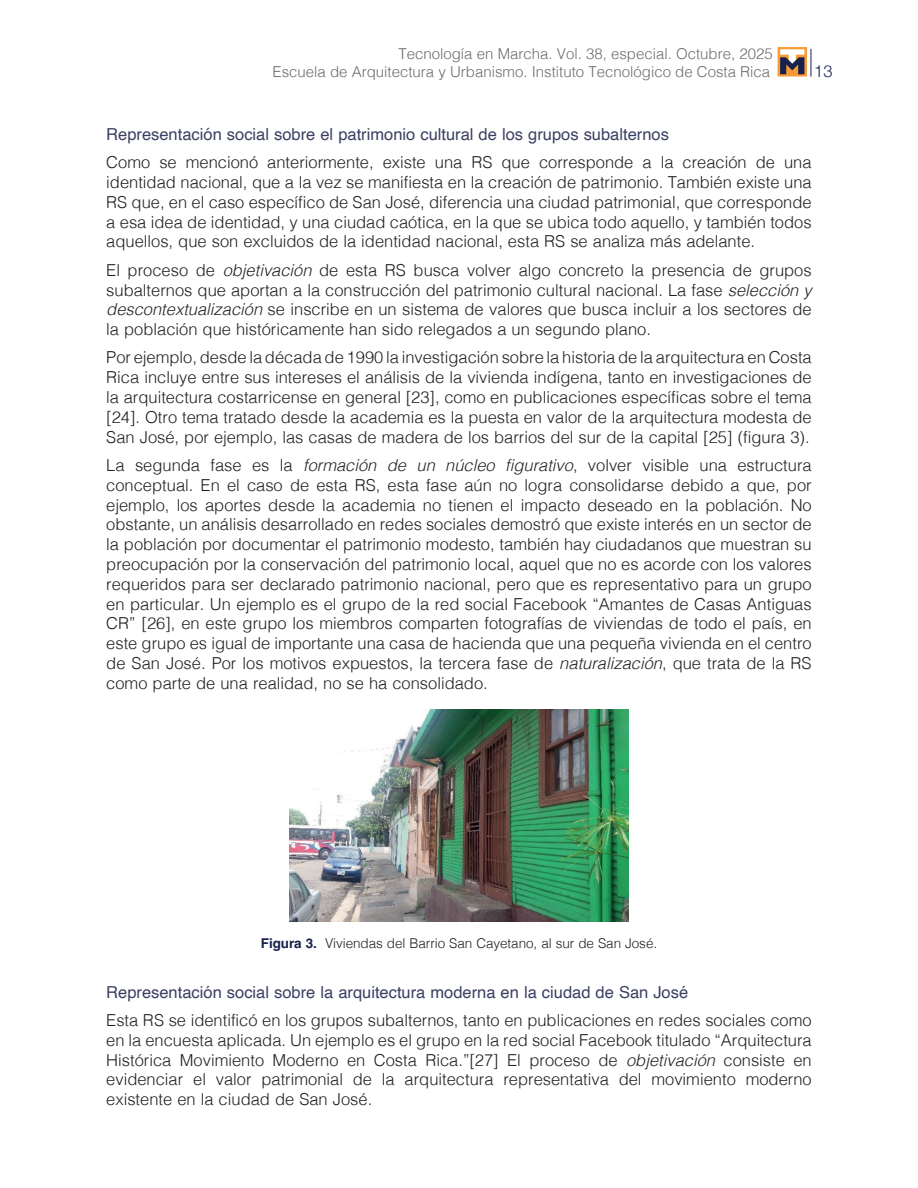
<style>
.page{position:relative;width:918px;height:1188px;background:#fff}
.page>*{position:absolute;margin:0;border:0;box-sizing:border-box;transform-origin:0 0}
.t1{font:300 16.5px/19.8px "Helvetica";color:#231f20;text-align:justify}
.t2{font:16.5px "Helvetica";color:#3b3f62}
.t3{font:300 16.5px "Helvetica Neue";color:#17214b}
.t4{font:300 15px/18px "Helvetica";color:#6c6d70;text-align:right}
.t5{font:300 13.5px "Helvetica";letter-spacing:-.005em;color:#231f20}
.s1{font-style:italic}
.s2{font-weight:700;color:#17214b}
</style>
<div class="page">
<svg style="left:811px;top:49px;width:1px;height:28px"></svg>
<svg style="left:778px;top:47px;width:29px;height:30px"></svg>
<svg style="left:780px;top:49px;width:24px;height:25px"></svg>
<img style="left:289px;top:709px;width:340px;height:213px">
<p class="t4" style="left:273px;top:43px;width:502px">Tecnología en Marcha. Vol. 38, especial. Octubre, 2025<br>Escuela de Arquitectura y Urbanismo. Instituto Tecnológico de Costa Rica</p>
<p class="t3" style="left:814px;top:57px;width:20px">13</p>
<p class="t2" style="left:106px;top:121px;width:564px">Representación social sobre el patrimonio cultural de los grupos subalternos</p>
<p class="t1" style="left:106px;top:151px;width:707px">Como se mencionó anteriormente, existe una RS que corresponde a la creación de una identidad nacional, que a la vez se manifiesta en la creación de patrimonio. También existe una RS que, en el caso específico de San José, diferencia una ciudad patrimonial, que corresponde a esa idea de identidad, y una ciudad caótica, en la que se ubica todo aquello, y también todos aquellos, que son excluidos de la identidad nacional, esta RS se analiza más adelante.</p>
<p class="t1" style="left:106px;top:259px;width:707px">El proceso de <span class="s1">objetivación</span> de esta RS busca volver algo concreto la presencia de grupos subalternos que aportan a la construcción del patrimonio cultural nacional. La fase <span class="s1">selección y descontextualización</span> se inscribe en un sistema de valores que busca incluir a los sectores de la población que históricamente han sido relegados a un segundo plano.</p>
<p class="t1" style="left:106px;top:347px;width:707px">Por ejemplo, desde la década de 1990 la investigación sobre la historia de la arquitectura en Costa Rica incluye entre sus intereses el análisis de la vivienda indígena, tanto en investigaciones de la arquitectura costarricense en general [23], como en publicaciones específicas sobre el tema [24]. Otro tema tratado desde la academia es la puesta en valor de la arquitectura modesta de San José, por ejemplo, las casas de madera de los barrios del sur de la capital [25] (figura 3).</p>
<p class="t1" style="left:106px;top:454px;width:707px">La segunda fase es la <span class="s1">formación de un núcleo figurativo</span>, volver visible una estructura conceptual. En el caso de esta RS, esta fase aún no logra consolidarse debido a que, por ejemplo, los aportes desde la academia no tienen el impacto deseado en la población. No obstante, un análisis desarrollado en redes sociales demostró que existe interés en un sector de la población por documentar el patrimonio modesto, también hay ciudadanos que muestran su preocupación por la conservación del patrimonio local, aquel que no es acorde con los valores requeridos para ser declarado patrimonio nacional, pero que es representativo para un grupo en particular. Un ejemplo es el grupo de la red social Facebook “Amantes de Casas Antiguas CR” [26], en este grupo los miembros comparten fotografías de viviendas de todo el país, en este grupo es igual de importante una casa de hacienda que una pequeña vivienda en el centro de San José. Por los motivos expuestos, la tercera fase de <span class="s1">naturalización</span>, que trata de la RS como parte de una realidad, no se ha consolidado.</p>
<p class="t5" style="left:261px;top:932px;width:398px"><span class="s2">Figura 3.</span> Viviendas del Barrio San Cayetano, al sur de San José.</p>
<p class="t2" style="left:106px;top:979px;width:583px">Representación social sobre la arquitectura moderna en la ciudad de San José</p>
<p class="t1" style="left:106px;top:1009px;width:707px">Esta RS se identificó en los grupos subalternos, tanto en publicaciones en redes sociales como en la encuesta aplicada. Un ejemplo es el grupo en la red social Facebook titulado “Arquitectura Histórica Movimiento Moderno en Costa Rica.”[27] El proceso de <span class="s1">objetivación</span> consiste en evidenciar el valor patrimonial de la arquitectura representativa del movimiento moderno existente en la ciudad de San José.</p>
</div>
